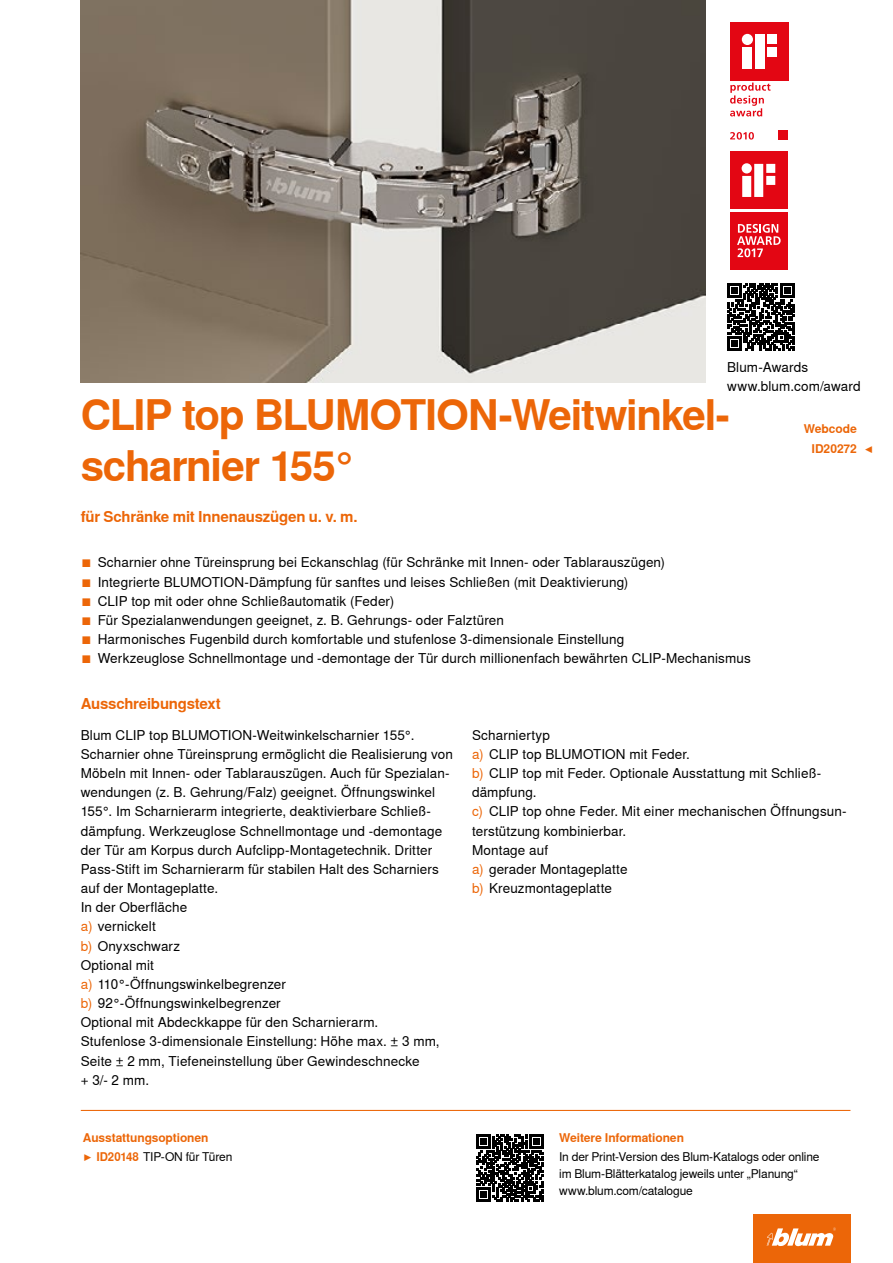
<style>
.page{position:relative;width:893px;height:1263px;background:#fff}
.page>*{position:absolute;margin:0;border:0;box-sizing:border-box;transform-origin:0 0}
.CB_AF_Ueber_Tit2{font:700 42px/50.4px "Nimbus Sans Global";letter-spacing:-.03em;color:#ec6608}
.CB_AF_Ueber_Ber1o_li{font:700 15px "Nimbus Sans Global";letter-spacing:-.015em;color:#ec6608}
.CB_AF_FliesIMG_li{font:13.5px/19.2px "Nimbus Sans Global";letter-spacing:.01em;color:#000}
.CB_AF_Bes_IMG9{font:13.5px "Nimbus Sans Global";letter-spacing:.01em;color:#000}
.CB_AF_Fliess_li{font:12px "Nimbus Sans Global";letter-spacing:-.01em;color:#000}
.CB_AF_Ueber_Ber2o_li{font:700 12px "Nimbus Sans Global";letter-spacing:-.01em;color:#ec6608}
.CB_AF_Ueber_Ber2o_li-2{font:12px "Nimbus Sans Global";letter-spacing:-.015em;color:#000}
.CB_AF_Ueber_Ber2o_re{font:700 12px "Nimbus Sans Global";letter-spacing:-.005em;color:#ec6608}
.s1{color:#ec6608}
.s2{font-weight:700;color:#ec6608}
</style>
<div class="page">
<img style="left:81px;top:0;width:625px;height:383px">
<svg style="left:730px;top:83px;width:41px;height:33px"></svg>
<div style="left:778px;top:130px;width:10px;height:9px;background:#e30613"></div>
<div style="left:730px;top:22px;width:58px;height:58px;background:#e30613"></div>
<div style="left:743px;top:47px;width:9px;height:22px;background:#fff"></div>
<div style="left:742px;top:34px;width:11px;height:11px;background:#fff;border-radius:50%"></div>
<div style="left:767px;top:35px;width:10px;height:9px;background:#fff"></div>
<div style="left:755px;top:35px;width:9px;height:34px;background:#fff"></div>
<div style="left:767px;top:47px;width:10px;height:9px;background:#fff"></div>
<svg style="left:730px;top:132px;width:24px;height:8px"></svg>
<svg style="left:730px;top:151px;width:58px;height:119px"></svg>
<div style="left:730px;top:212px;width:57px;height:57px;background:#e30613"></div>
<div style="left:730px;top:152px;width:57px;height:57px;background:#e30613"></div>
<svg style="left:742px;top:163px;width:33px;height:34px"></svg>
<svg style="left:737px;top:224px;width:44px;height:33px"></svg>
<div style="left:753px;top:1214px;width:97px;height:49px;background:#ec6608"></div>
<svg style="left:767px;top:1227px;width:69px;height:19px"></svg>
<svg style="left:727px;top:284px;width:67px;height:67px"></svg>
<hr style="left:81px;top:1110px;width:769px;height:1px;background:#ec6608">
<svg style="left:476px;top:1134px;width:67px;height:67px"></svg>
<p class="CB_AF_FliesIMG_li" style="left:727px;top:358px;width:83px">Blum-Awards</p>
<p class="CB_AF_FliesIMG_li" style="left:727px;top:377px;width:135px">www.blum.com/award</p>
<p class="CB_AF_Ueber_Ber2o_re" style="left:804px;top:422px;width:55px">Webcode</p>
<p class="CB_AF_Ueber_Ber2o_re" style="left:812px;top:441px;width:47px">ID20272</p>
<p class="CB_AF_Ueber_Ber2o_re" style="left:865px;top:441px;width:11px">◀</p>
<p class="CB_AF_Ueber_Tit2" style="left:81px;top:390px;width:651px">CLIP top BLUMOTION-Weitwinkel&shy;scharnier 155°</p>
<p class="CB_AF_Ueber_Ber1o_li" style="left:81px;top:508px;width:278px">für Schränke mit Innenauszügen u. v. m.</p>
<p class="CB_AF_Bes_IMG9" style="left:81px;top:555px;width:586px"><span class="s1">■</span> Scharnier ohne Türeinsprung bei Eckanschlag (für Schränke mit Innen- oder Tablarauszügen)</p>
<p class="CB_AF_Bes_IMG9" style="left:81px;top:574px;width:549px"><span class="s1">■</span> Integrierte BLUMOTION-Dämpfung für sanftes und leises Schließen (mit Deaktivierung)</p>
<p class="CB_AF_Bes_IMG9" style="left:81px;top:593px;width:315px"><span class="s1">■</span> CLIP top mit oder ohne Schließautomatik (Feder)</p>
<p class="CB_AF_Bes_IMG9" style="left:81px;top:612px;width:425px"><span class="s1">■</span> Für Spezialanwendungen geeignet, z. B. Gehrungs- oder Falztüren</p>
<p class="CB_AF_Bes_IMG9" style="left:81px;top:631px;width:545px"><span class="s1">■</span> Harmonisches Fugenbild durch komfortable und stufenlose 3-dimensionale Einstellung</p>
<p class="CB_AF_Bes_IMG9" style="left:81px;top:651px;width:671px"><span class="s1">■</span> Werkzeuglose Schnellmontage und -demontage der Tür durch millionenfach bewährten CLIP-Mechanismus</p>
<p class="CB_AF_Ueber_Ber1o_li" style="left:81px;top:695px;width:141px">Ausschreibungstext</p>
<p class="CB_AF_FliesIMG_li" style="left:81px;top:725px;width:374px">Blum CLIP top BLUMOTION-Weitwinkelscharnier 155°.<br>Scharnier ohne Türeinsprung ermöglicht die Realisierung von Möbeln mit Innen- oder Tablarauszügen. Auch für Spezialan&shy;wendungen (z. B. Gehrung/Falz) geeignet. Öffnungswinkel 155°. Im Scharnierarm integrierte, deaktivierbare Schließ&shy;dämpfung. Werkzeuglose Schnellmontage und -demontage der Tür am Korpus durch Aufclipp-Montagetechnik. Dritter Pass-Stift im Scharnierarm für stabilen Halt des Scharniers auf der Montageplatte.</p>
<p class="CB_AF_FliesIMG_li" style="left:81px;top:898px;width:108px">In der Oberfläche</p>
<p class="CB_AF_FliesIMG_li" style="left:81px;top:917px;width:76px"><span class="s1">a)</span> vernickelt</p>
<p class="CB_AF_FliesIMG_li" style="left:81px;top:936px;width:101px"><span class="s1">b)</span> Onyxschwarz</p>
<p class="CB_AF_FliesIMG_li" style="left:81px;top:955px;width:75px">Optional mit</p>
<p class="CB_AF_FliesIMG_li" style="left:81px;top:975px;width:207px"><span class="s1">a)</span> 110°-Öffnungswinkelbegrenzer</p>
<p class="CB_AF_FliesIMG_li" style="left:81px;top:994px;width:201px"><span class="s1">b)</span> 92°-Öffnungswinkelbegrenzer</p>
<p class="CB_AF_FliesIMG_li" style="left:81px;top:1013px;width:299px">Optional mit Abdeckkappe für den Scharnierarm.</p>
<p class="CB_AF_FliesIMG_li" style="left:81px;top:1032px;width:360px">Stufenlose 3-dimensionale Einstellung: Höhe max. ± 3 mm,<br>Seite ± 2 mm, Tiefeneinstellung über Gewindeschnecke<br>+ 3/- 2 mm.</p>
<p class="CB_AF_Ueber_Ber2o_li" style="left:83px;top:1130px;width:127px">Ausstattungsoptionen</p>
<p class="CB_AF_Ueber_Ber2o_li-2" style="left:83px;top:1149px;width:151px"><span class="s1">▶</span> <span class="s2">ID20148</span> TIP-ON für Türen</p>
<p class="CB_AF_FliesIMG_li" style="left:472px;top:725px;width:80px">Scharniertyp</p>
<p class="CB_AF_FliesIMG_li" style="left:472px;top:744px;width:220px"><span class="s1">a)</span> CLIP top BLUMOTION mit Feder.</p>
<p class="CB_AF_FliesIMG_li" style="left:472px;top:764px;width:351px"><span class="s1">b)</span> CLIP top mit Feder. Optionale Ausstattung mit Schließ&shy;dämpfung.</p>
<p class="CB_AF_FliesIMG_li" style="left:472px;top:802px;width:376px"><span class="s1">c)</span> CLIP top ohne Feder. Mit einer mechanischen Öffnungsun&shy;terstützung kombinierbar.</p>
<p class="CB_AF_FliesIMG_li" style="left:472px;top:840px;width:78px">Montage auf</p>
<p class="CB_AF_FliesIMG_li" style="left:472px;top:859px;width:157px"><span class="s1">a)</span> gerader Montageplatte</p>
<p class="CB_AF_FliesIMG_li" style="left:472px;top:879px;width:141px"><span class="s1">b)</span> Kreuzmontageplatte</p>
<p class="CB_AF_Ueber_Ber2o_li" style="left:559px;top:1130px;width:126px">Weitere Informationen</p>
<p class="CB_AF_Fliess_li" style="left:559px;top:1149px;width:262px">In der Print-Version des Blum-Katalogs oder online</p>
<p class="CB_AF_Fliess_li" style="left:559px;top:1166px;width:240px">im Blum-Blätterkatalog jeweils unter „Planung“</p>
<p class="CB_AF_Fliess_li" style="left:559px;top:1183px;width:135px">www.blum.com/catalogue</p>
</div>
